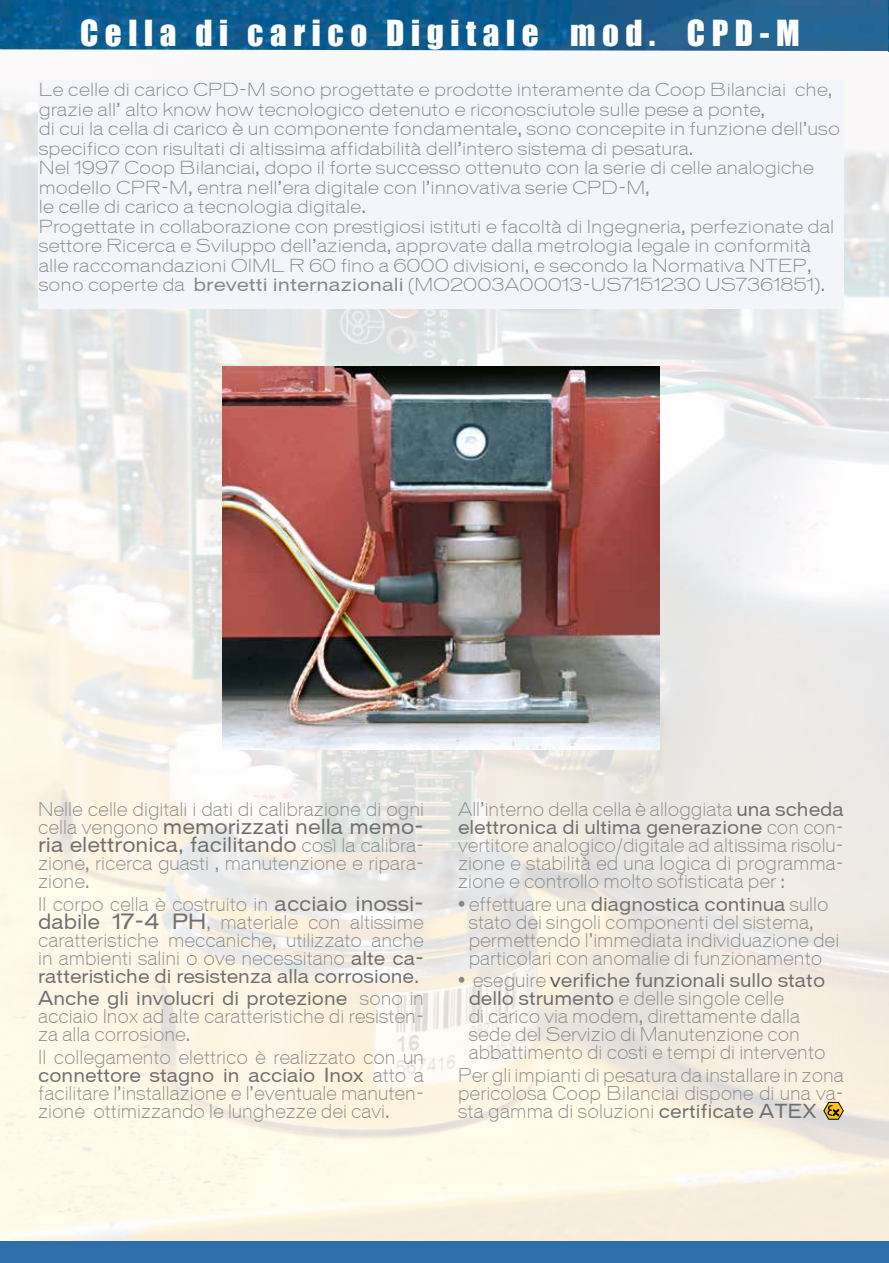
<style>
.page{position:relative;width:889px;height:1263px;background:#fff}
.page>*{position:absolute;margin:0;border:0;box-sizing:border-box;transform-origin:0 0}
.t1{font:33px "Impact";letter-spacing:.2em;color:#fff}
.t2{font:19.8px/18px "Vonnes Book Extended";color:#706f6f;scale:.91 1}
.t3{font:18.15px/18px "Vonnes Light Extended";color:#878787;scale:.91 1}
.t4{font:18.15px/22.5px "Vonnes Book Extended";color:#706f6f;scale:.91 1}
.t5{font:17.25px/19.5px "Vonnes Light Extended";color:#878787}
.s1{font-family:"Vonnes Book Extended"}
.s2{font-family:"Vonnes Light Extended";font-size:18.15px;color:#878787}
.s3{font-family:"Vonnes Book Extended";font-size:19.8px;color:#706f6f}
.s4{font-family:"Vonnes Book Extended";color:#706f6f}
.s5{font-family:"Vonnes Light Extended";color:#878787}
.s6{color:#575756}
</style>
<div class="page">
<img style="left:0;top:51px;width:889px;height:1191px">
<img style="left:0;top:0;width:889px;height:51px">
<div style="left:38px;top:81px;width:806px;height:228px;background:#f3f5fa"></div>
<div style="left:0;top:1242px;width:877px;height:21px;background:#2d6eab"></div>
<div style="left:877px;top:1242px;width:12px;height:21px;background:#2d6eab"></div>
<img style="left:223px;top:366px;width:436px;height:384px">
<svg style="left:822px;top:1101px;width:22px;height:19px"></svg>
<h1 class="t1" style="left:80px;top:13px;width:721px">Cella di carico Digitale mod. CPD-M</h1>
<p class="t5" style="left:39px;top:80px;width:803px">Le celle di carico CPD-M sono progettate e prodotte interamente da Coop Bilanciai che, grazie all’ alto know how tecnologico detenuto e riconosciutole sulle pese a ponte,<br>di cui la cella di carico è un componente fondamentale, sono concepite in funzione dell’uso specifico con risultati di altissima affidabilità dell’intero sistema di pesatura.<br>Nel 1997 Coop Bilanciai, dopo il forte successo ottenuto con la serie di celle analogiche modello CPR-M, entra nell’era digitale con l’innovativa serie CPD-M,<br>le celle di carico a tecnologia digitale.<br>Progettate in collaborazione con prestigiosi istituti e facoltà di Ingegneria, perfezionate dal settore Ricerca e Sviluppo dell’azienda, approvate dalla metrologia legale in conformità alle raccomandazioni OIML R 60 fino a 6000 divisioni, e secondo la Normativa NTEP, sono coperte da <span class="s1">brevetti internazionali</span> (MO2003A00013-US7151230 US7361851).</p>
<p class="t3" style="left:38px;top:800px;width:425px">Nelle celle digitali i dati di calibrazione di ogni</p>
<p class="t2" style="left:38px;top:818px;width:425px"><span class="s2">cella vengono</span> memorizzati nella memo&shy;ria elettronica, facilitando <span class="s2">così la calibra-</span></p>
<p class="t3" style="left:38px;top:854px;width:425px">zione, ricerca guasti , manutenzione e ripara&shy;zione.</p>
<p class="t3" style="left:38px;top:895px;width:425px;text-align:justify">Il corpo cella è costruito in <span class="s3">acciaio inossi&shy;dabile 17-4 PH</span>, materiale con altissime caratteristiche meccaniche, utilizzato anche in ambienti salini o ove necessitano <span class="s4">alte ca-</span></p>
<p class="t4" style="left:38px;top:964px;width:425px">ratteristiche di resistenza alla corrosione.<br>Anche gli involucri di protezione <span class="s5">sono in</span></p>
<p class="t3" style="left:38px;top:1007px;width:425px">acciaio Inox ad alte caratteristiche di resisten&shy;za alla corrosione.</p>
<p class="t3" style="left:38px;top:1048px;width:425px">Il collegamento elettrico è realizzato con un</p>
<p class="t4" style="left:38px;top:1064px;width:425px">connettore stagno in acciaio Inox <span class="s5">atto a</span></p>
<p class="t3" style="left:38px;top:1084px;width:425px">facilitare l’installazione e l’eventuale manuten&shy;zione ottimizzando le lunghezze dei cavi.</p>
<p class="t3" style="left:458px;top:800px;width:425px">All’interno della cella è alloggiata <span class="s4">una scheda</span></p>
<p class="t4" style="left:458px;top:816px;width:425px">elettronica di ultima generazione <span class="s5">con con-</span></p>
<p class="t3" style="left:458px;top:836px;width:425px;text-align:justify">vertitore analogico/digitale ad altissima risolu&shy;zione e stabilità ed una logica di programma&shy;zione e controllo molto sofisticata per :</p>
<p class="t3" style="left:468px;top:895px;width:409px;text-indent:-11px">• effettuare una <span class="s4">diagnostica continua</span> sullo stato dei singoli componenti del sistema, permettendo l’immediata individuazione dei particolari con anomalie di funzionamento</p>
<p class="t4" style="left:458px;top:969px;width:405px"><span class="s5">• eseguire</span> <span class="s6">v</span>erifiche funzionali sullo stato</p>
<p class="t3" style="left:468px;top:989px;width:394px"><span class="s4">dello strumento</span> e delle singole celle<br>di carico via modem, direttamente dalla sede del Servizio di Manutenzione con abbattimento di costi e tempi di intervento</p>
<p class="t3" style="left:458px;top:1066px;width:425px;text-align:justify">Per gli impianti di pesatura da installare in zona pericolosa Coop Bilanciai dispone di una va&shy;sta gamma di soluzioni <span class="s4">certificate ATEX</span></p>
</div>
